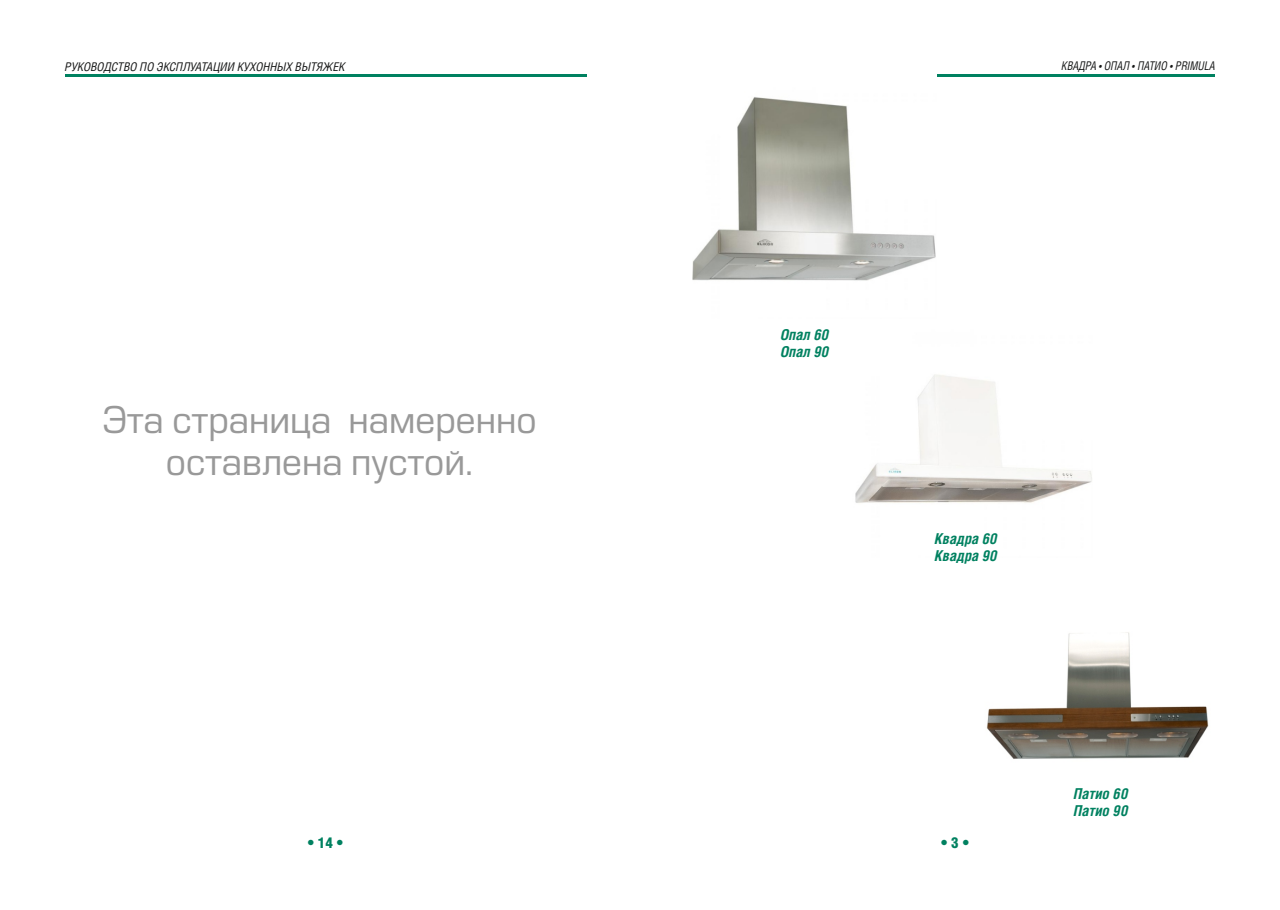
<style>
.page{position:relative;width:1280px;height:910px;background:#fff}
.page>*{position:absolute;margin:0;border:0;box-sizing:border-box;transform-origin:0 0}
.t1{font:36px/42.6px "Europe C";color:#999;text-align:center}
.t2{font:italic 700 15px/17.1px "Helios Cond C";color:#008160}
.t3{font:15px "Helios Cond Black C";color:#008160}
.t4{font:italic 12px "Helios Cond C";color:#151616}
.t5{font:italic 12px "Helios Cond C";color:#151616;scale:.9 1}
</style>
<div class="page">
<hr style="left:65px;top:74px;width:521px;height:3px;background:#008160">
<hr style="left:693px;top:74px;width:521px;height:3px;background:#008160">
<img style="left:855px;top:374px;width:237px;height:129px">
<img style="left:693px;top:75px;width:243px;height:206px">
<img style="left:986px;top:632px;width:223px;height:127px">
<p class="t4" style="left:65px;top:61px;width:282px">РУКОВОДСТВО ПО ЭКСПЛУАТАЦИИ КУХОННЫХ ВЫТЯЖЕК</p>
<p class="t5" style="left:1061px;top:60px;width:172px">КВАДРА • ОПАЛ • ПАТИО • PRIMULA</p>
<h1 class="t1" style="left:103px;top:402px;width:435px">Эта страница намеренно оставлена пустой.</h1>
<p class="t2" style="left:781px;top:326px;width:50px">Опал 60<br>Опал 90</p>
<p class="t2" style="left:935px;top:531px;width:64px">Квадра 60<br>Квадра 90</p>
<p class="t3" style="left:308px;top:835px;width:37px">• 14 •</p>
<p class="t3" style="left:941px;top:835px;width:29px">• 3 •</p>
<p class="t2" style="left:1074px;top:785px;width:56px">Патио 60<br>Патио 90</p>
</div>
